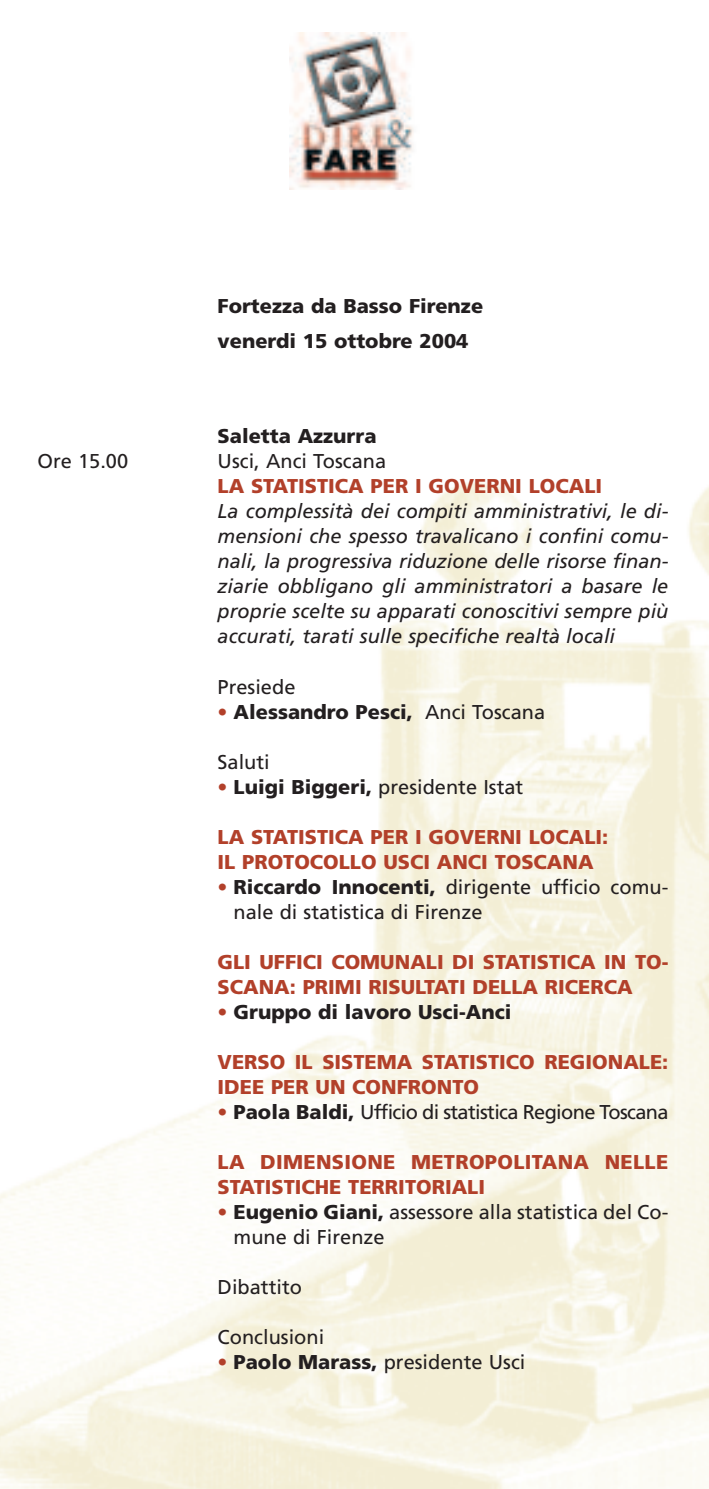
<style>
.page{position:relative;width:709px;height:1489px;background:#fff}
.page>*{position:absolute;margin:0;border:0;box-sizing:border-box;transform-origin:0 0}
.t1{font:900 20px/25px "Frutiger";color:#b2402a}
.t2{font:italic 20px/25px "Frutiger";color:#231f20;text-align:justify}
.t3{font:20px/25px "Frutiger";color:#231f20}
.t4{font:900 20px/35px "Frutiger";color:#231f20}
.t5{font:20px "Frutiger";letter-spacing:-.035em;color:#231f20}
.s1{font-weight:400;color:#b2402a}
.s2{font-weight:400}
.s3{color:#b2402a}
.s4{font-weight:900}
</style>
<div class="page">
<img style="left:290px;top:32px;width:126px;height:157px">
<p class="t4" style="left:218px;top:290px;width:267px">Fortezza da Basso Firenze venerdi 15 ottobre 2004</p>
<p class="t4" style="left:218px;top:420px;width:160px">Saletta Azzurra</p>
<p class="t3" style="left:38px;top:450px;width:92px">Ore 15.00</p>
<p class="t3" style="left:218px;top:450px;width:170px">Usci, Anci Toscana</p>
<p class="t1" style="left:218px;top:475px;width:386px">LA STATISTICA PER I GOVERNI LOCALI</p>
<p class="t2" style="left:218px;top:500px;width:452px">La complessità dei compiti amministrativi, le di&shy;mensioni che spesso travalicano i confini comu&shy;nali, la progressiva riduzione delle risorse finan&shy;ziarie obbligano gli amministratori a basare le proprie scelte su apparati conoscitivi sempre più accurati, tarati sulle specifiche realtà locali</p>
<p class="t3" style="left:218px;top:675px;width:79px">Presiede</p>
<p class="t4" style="left:218px;top:695px;width:329px"><span class="s1">•</span> Alessandro Pesci, <span class="s2">Anci Toscana</span></p>
<p class="t3" style="left:218px;top:750px;width:54px">Saluti</p>
<p class="t3" style="left:218px;top:775px;width:307px"><span class="s3">•</span> <span class="s4">Luigi Biggeri,</span> presidente Istat</p>
<p class="t1" style="left:218px;top:825px;width:392px">LA STATISTICA PER I GOVERNI LOCALI:<br>IL PROTOCOLLO USCI ANCI TOSCANA</p>
<p class="t3" style="left:233px;top:875px;width:436px;text-indent:-16px"><span class="s3">•</span> <span class="s4">Riccardo Innocenti,</span> dirigente ufficio comu&shy;nale di statistica di Firenze</p>
<p class="t1" style="left:218px;top:950px;width:452px">GLI UFFICI COMUNALI DI STATISTICA IN TO-<br>SCANA: PRIMI RISULTATI DELLA RICERCA</p>
<p class="t4" style="left:218px;top:995px;width:295px"><span class="s1">•</span> Gruppo di lavoro Usci-Anci</p>
<p class="t1" style="left:217px;top:1050px;width:452px">VERSO IL SISTEMA STATISTICO REGIONALE:<br>IDEE PER UN CONFRONTO</p>
<p class="t5" style="left:218px;top:1103px;width:452px"><span class="s3">•</span> <span class="s4">Paola Baldi,</span> Ufficio di statistica Regione Toscana</p>
<p class="t1" style="left:218px;top:1150px;width:452px">LA DIMENSIONE METROPOLITANA NELLE<br>STATISTICHE TERRITORIALI</p>
<p class="t3" style="left:233px;top:1200px;width:436px;text-indent:-16px"><span class="s3">•</span> <span class="s4">Eugenio Giani,</span> assessore alla statistica del Co&shy;mune di Firenze</p>
<p class="t3" style="left:218px;top:1275px;width:86px">Dibattito</p>
<p class="t3" style="left:218px;top:1325px;width:108px">Conclusioni</p>
<p class="t3" style="left:218px;top:1350px;width:309px"><span class="s3">•</span> <span class="s4">Paolo Marass,</span> presidente Usci</p>
</div>
